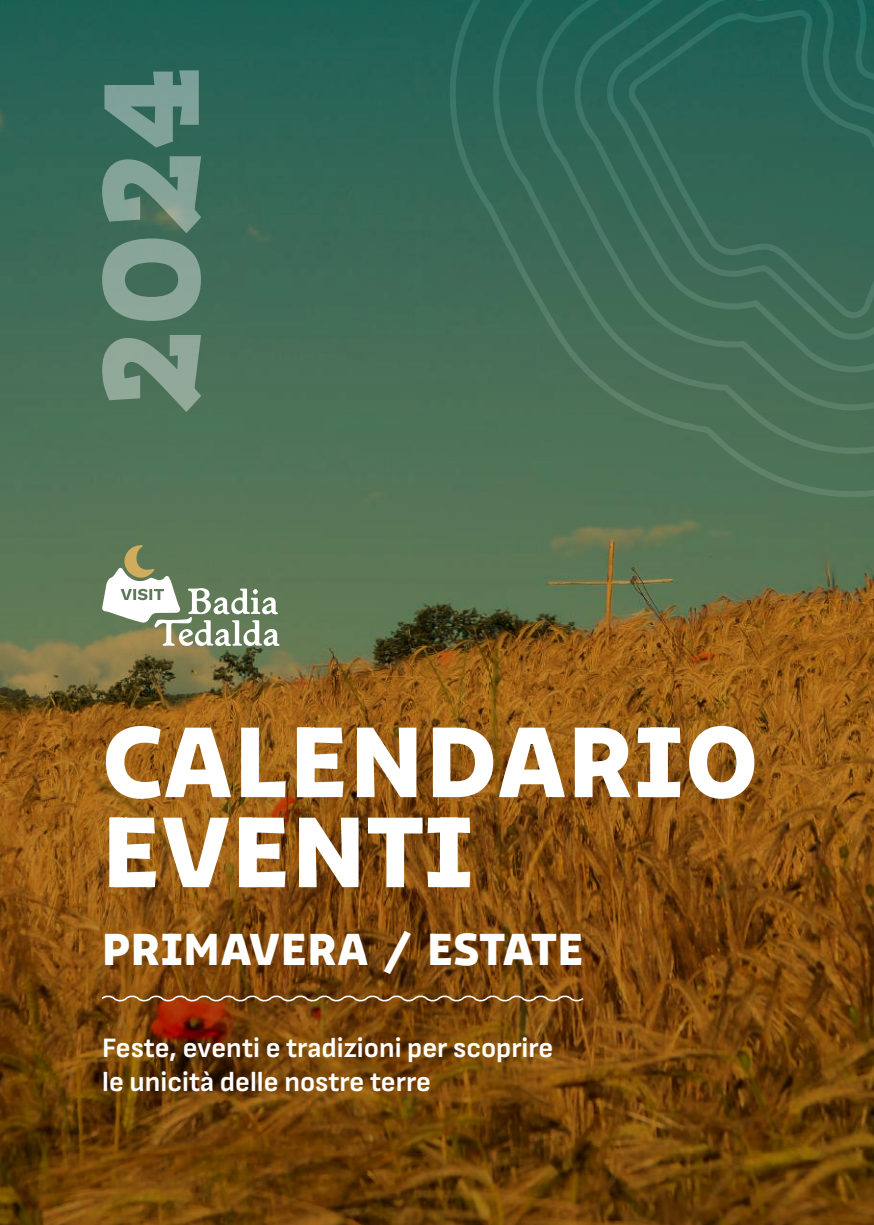
<style>
.page{position:relative;width:874px;height:1225px;background:#fff}
.page>*{position:absolute;margin:0;border:0;box-sizing:border-box;transform-origin:0 0}
.t1{font:106.8px/90px "Bakemono Variable";letter-spacing:.02em;color:#fff}
.t2{font:48px "Bakemono Variable";letter-spacing:.02em;color:#fff}
.t3{font:28px/33.6px "Sofia Sans";color:#fff}
</style>
<div class="page">
<img style="left:0;top:0;width:467px;height:1225px">
<img style="left:467px;top:511px;width:406px;height:714px">
<svg style="left:444px;top:0;width:429px;height:511px;background:#3b6b58"></svg>
<svg style="left:102px;top:70px;width:99px;height:342px;background:#668b7c"></svg>
<svg style="left:100px;top:993px;width:485px;height:10px;background:#8d6133"></svg>
<svg style="left:102px;top:544px;width:177px;height:102px"></svg>
<h1 class="t1" style="left:102px;top:710px;width:657px">CALENDARIO<br>EVENTI</h1>
<h2 class="t2" style="left:102px;top:917px;width:482px">PRIMAVERA / ESTATE</h2>
<p class="t3" style="left:102px;top:1031px;width:452px">Feste, eventi e tradizioni per scoprire le unicità delle nostre terre</p>
</div>
